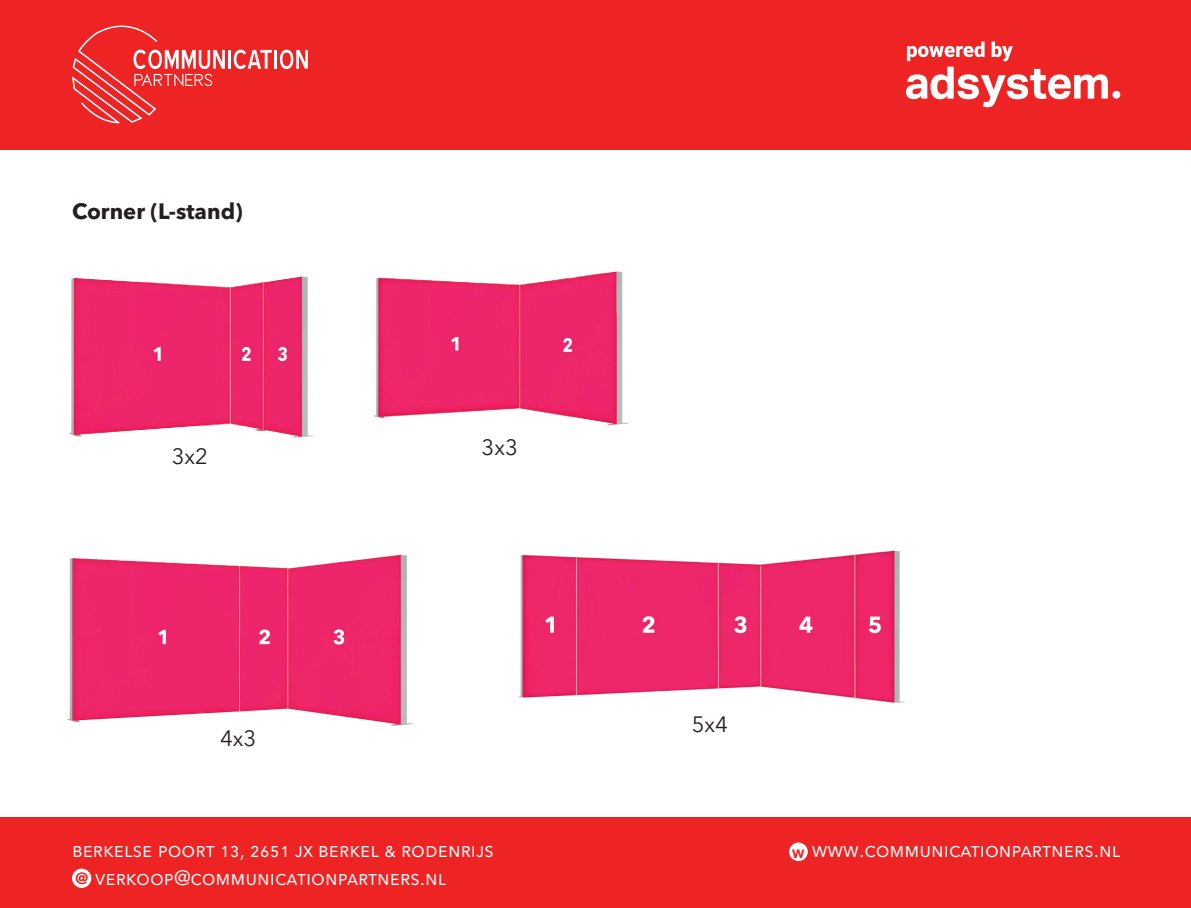
<style>
.page{position:relative;width:1191px;height:908px;background:#fff}
.page>*{position:absolute;margin:0;border:0;box-sizing:border-box;transform-origin:0 0}
.t1{font:700 22px "Avenir Next LT Pro";color:#231f20}
.t2{font:22px "Avenir Next LT Pro";color:#231f20}
.t3{font:20.6px/28.8px "Avenir Next LT Pro";color:#fff}
.s1{font-weight:700;font-size:12px;color:#ee2323}
</style>
<div class="page">
<div style="left:0;top:0;width:1191px;height:149px;background:#ee2323"></div>
<hr style="left:228px;top:50px;width:3px;height:19px;background:#fff">
<svg style="left:234px;top:50px;width:38px;height:19px"></svg>
<hr style="left:274px;top:50px;width:3px;height:19px;background:#fff">
<svg style="left:280px;top:50px;width:28px;height:19px"></svg>
<svg style="left:72px;top:26px;width:153px;height:97px"></svg>
<svg style="left:906px;top:42px;width:214px;height:65px"></svg>
<img style="left:373px;top:271px;width:254px;height:155px">
<img style="left:69px;top:276px;width:245px;height:162px">
<img style="left:67px;top:554px;width:347px;height:172px">
<img style="left:519px;top:550px;width:386px;height:153px">
<div style="left:0;top:817px;width:1191px;height:90px;background:#ee2323"></div>
<svg style="left:72px;top:868px;width:19px;height:19px"></svg>
<svg style="left:76px;top:871px;width:12px;height:12px"></svg>
<div style="left:789px;top:842px;width:18px;height:18px;background:#fff;border-radius:50%"></div>
<p class="t1" style="left:72px;top:198px;width:172px">Corner (L-stand)</p>
<p class="t2" style="left:172px;top:442px;width:38px">3x2</p>
<p class="t2" style="left:220px;top:725px;width:38px">4x3</p>
<p class="t2" style="left:481px;top:434px;width:38px">3x3</p>
<p class="t2" style="left:692px;top:710px;width:38px">5x4</p>
<p class="t3" style="left:95px;top:834px;width:400px;text-indent:-23px">berkelse poort 13, 2651 jx berkel &amp; rodenrijs verkoop@communicationpartners.nl</p>
<p class="t3" style="left:792px;top:835px;width:330px"><span class="s1">W</span> www.communicationpartners.nl</p>
</div>
